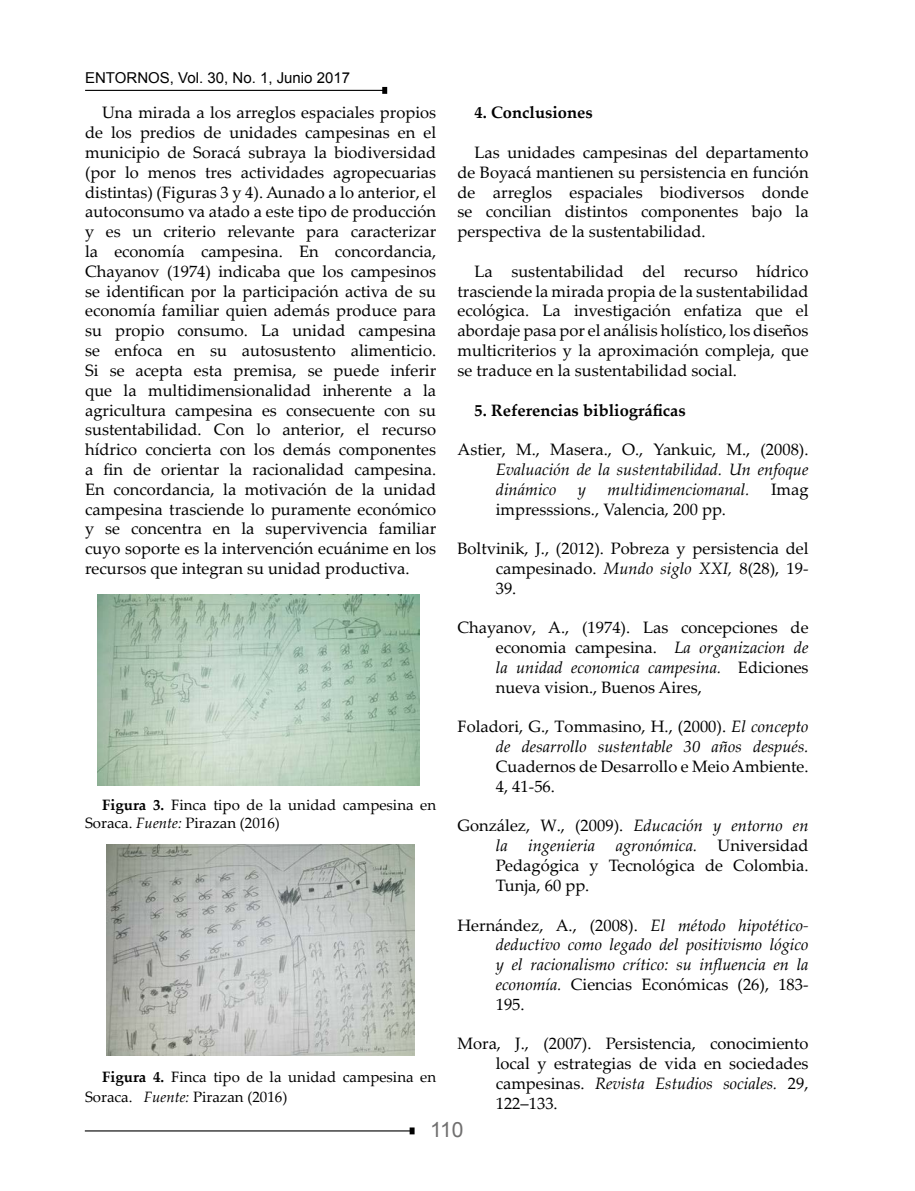
<style>
.page{position:relative;width:915px;height:1191px;background:#fff}
.page>*{position:absolute;margin:0;border:0;box-sizing:border-box;transform-origin:0 0}
.t1{font:21px "Arial";color:#706f6f}
.t2{font:16.5px/19.8px "Palatino Linotype";color:#000;text-align:justify}
.t3{font:italic 16.5px/19.8px "Palatino Linotype";color:#000}
.t4{font:700 16.5px "Palatino Linotype";color:#000}
.t5{font:15px/18px "Palatino Linotype";color:#000}
.t6{font:15px "Arial";color:#000}
.s1{font-weight:700}
.s2{font-style:italic}
.s3{font-style:normal}
</style>
<div class="page">
<hr style="left:85px;top:90px;width:299px;height:1px;background:#000">
<svg style="left:382px;top:87px;width:5px;height:7px"></svg>
<hr style="left:85px;top:1130px;width:327px;height:1px;background:#000">
<svg style="left:409px;top:1127px;width:5px;height:7px"></svg>
<img style="left:98px;top:594px;width:322px;height:191px">
<img style="left:106px;top:844px;width:308px;height:211px">
<p class="t6" style="left:85px;top:68px;width:266px">ENTORNOS, Vol. 30, No. 1, Junio 2017</p>
<p class="t2" style="left:85px;top:102px;width:352px;text-indent:17px">Una mirada a los arreglos espaciales propios de los predios de unidades campesinas en el municipio de Soracá subraya la biodiversidad (por lo menos tres actividades agropecuarias distintas) (Figuras 3 y 4). Aunado a lo anterior, el autoconsumo va atado a este tipo de producción y es un criterio relevante para caracterizar la economía campesina. En concordancia, Chayanov (1974) indicaba que los campesinos se identifican por la participación activa de su economía familiar quien además produce para su propio consumo. La unidad campesina se enfoca en su autosustento alimenticio.<br>Si se acepta esta premisa, se puede inferir que la multidimensionalidad inherente a la agricultura campesina es consecuente con su sustentabilidad. Con lo anterior, el recurso hídrico concierta con los demás componentes a fin de orientar la racionalidad campesina.<br>En concordancia, la motivación de la unidad campesina trasciende lo puramente económico y se concentra en la supervivencia familiar cuyo soporte es la intervención ecuánime en los recursos que integran su unidad productiva.</p>
<p class="t5" style="left:85px;top:795px;width:352px;text-indent:17px"><span class="s1">Figura 3.</span> Finca tipo de la unidad campesina en<br>Soraca. <span class="s2">Fuente:</span> Pirazan (2016)</p>
<p class="t5" style="left:85px;top:1066px;width:352px;line-height:19.8px;text-indent:17px"><span class="s1">Figura 4.</span> Finca tipo de la unidad campesina en<br>Soraca. <span class="s2">Fuente:</span> Pirazan (2016)</p>
<p class="t4" style="left:474px;top:101px;width:120px">4. Conclusiones</p>
<p class="t2" style="left:457px;top:142px;width:352px;text-indent:17px">Las unidades campesinas del departamento de Boyacá mantienen su persistencia en función de arreglos espaciales biodiversos donde se concilian distintos componentes bajo la perspectiva de la sustentabilidad.</p>
<p class="t2" style="left:457px;top:261px;width:352px;text-indent:17px">La sustentabilidad del recurso hídrico trasciende la mirada propia de la sustentabilidad ecológica. La investigación enfatiza que el abordaje pasa por el análisis holístico, los diseños multicriterios y la aproximación compleja, que se traduce en la sustentabilidad social.</p>
<p class="t4" style="left:474px;top:398px;width:213px">5. Referencias bibliográficas</p>
<p class="t2" style="left:457px;top:439px;width:352px">Astier, M., Masera., O., Yankuic, M., (2008).</p>
<p class="t3" style="left:495px;top:459px;width:314px">Evaluación de la sustentabilidad. Un enfoque dinámico</p>
<p class="t3" style="left:577px;top:478px;width:10px">y</p>
<p class="t3" style="left:607px;top:478px;width:143px">multidimenciomanal.</p>
<p class="t2" style="left:770px;top:478px;width:39px">Imag</p>
<p class="t2" style="left:495px;top:498px;width:232px">impresssions., Valencia, 200 pp.</p>
<p class="t2" style="left:495px;top:538px;width:314px;text-indent:-38px">Boltvinik, J., (2012). Pobreza y persistencia del campesinado. <span class="s2">Mundo siglo XXI,</span> 8(28), 19- 39.</p>
<p class="t2" style="left:495px;top:617px;width:314px;text-indent:-38px">Chayanov, A., (1974). Las concepciones de economia campesina. <span class="s2">La organizacion de la unidad economica campesina.</span> Ediciones nueva vision., Buenos Aires,</p>
<p class="t3" style="left:457px;top:716px;width:352px;text-align:right"><span class="s3">Foladori, G., Tommasino, H., (2000).</span> El concepto de desarrollo sustentable 30 años después.</p>
<p class="t2" style="left:495px;top:756px;width:314px">Cuadernos de Desarrollo e Meio Ambiente.<br>4, 41-56.</p>
<p class="t2" style="left:495px;top:815px;width:314px;text-indent:-38px">González, W., (2009). <span class="s2">Educación y entorno en la ingenieria agronómica.</span> Universidad Pedagógica y Tecnológica de Colombia.<br>Tunja, 60 pp.</p>
<p class="t3" style="left:495px;top:914px;width:314px;text-align:justify;text-indent:-38px"><span class="s3">Hernández, A., (2008).</span> El método hipotético&shy;deductivo como legado del positivismo lógico y el racionalismo crítico: su influencia en la economía. <span class="s3">Ciencias Económicas (26), 183- 195.</span></p>
<p class="t2" style="left:495px;top:1033px;width:314px;text-indent:-38px">Mora, J., (2007). Persistencia, conocimiento local y estrategias de vida en sociedades campesinas. <span class="s2">Revista Estudios sociales.</span> 29, 122–133.</p>
<p class="t1" style="left:430px;top:1115px;width:35px">110</p>
</div>
